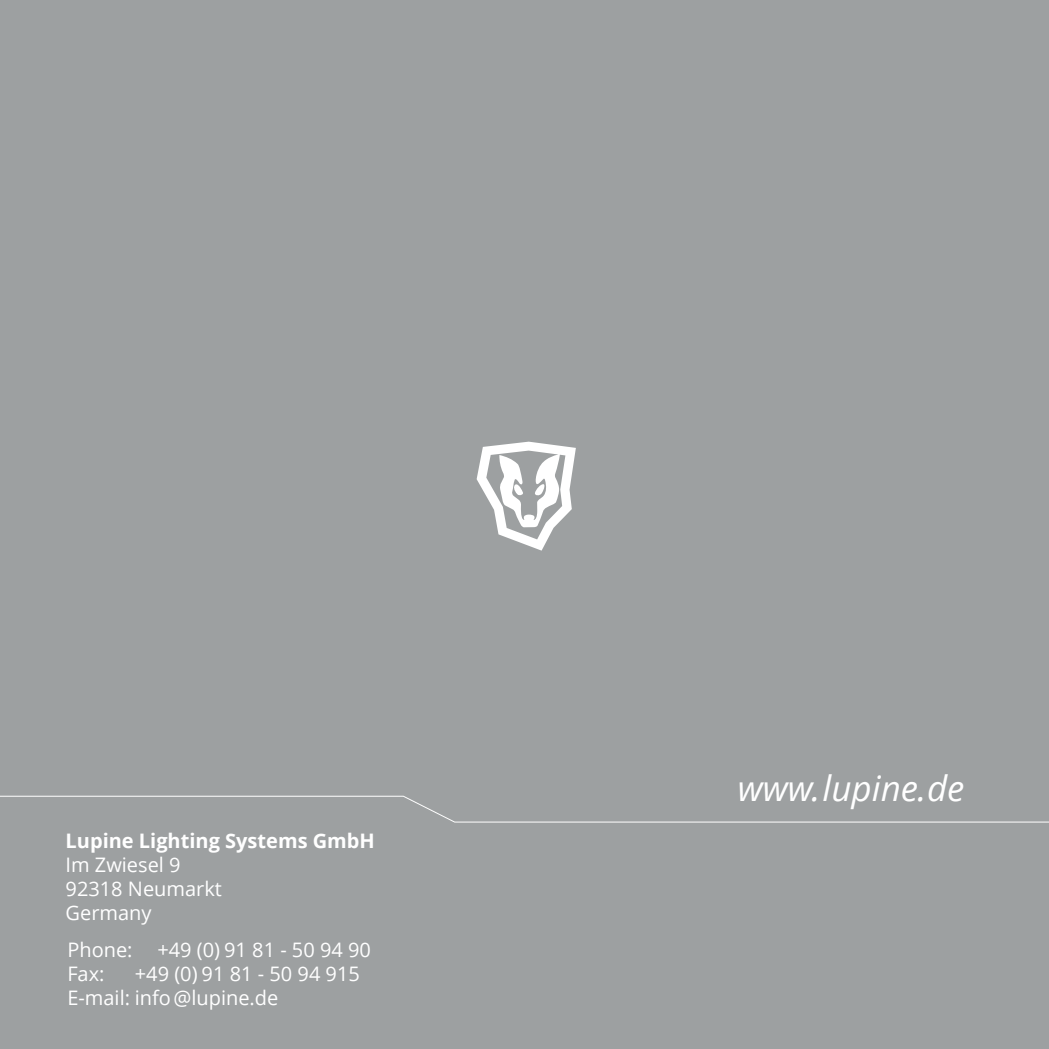
<style>
.page{position:relative;width:1049px;height:1049px;background:#9da0a1}
.page>*{position:absolute;margin:0;border:0;box-sizing:border-box;transform-origin:0 0}
.t1{font:italic 35px "Open Sans";color:#fff}
.t2{font:20px/24px "Open Sans";color:#fff}
.t3{font:700 20px "Open Sans";color:#fff}
</style>
<div class="page">
<svg style="left:477px;top:442px;width:99px;height:109px"></svg>
<svg style="left:0;top:795px;width:1049px;height:28px"></svg>
<p class="t3" style="left:66px;top:826px;width:311px">Lupine Lighting Systems GmbH</p>
<p class="t2" style="left:66px;top:852px;width:158px">Im Zwiesel 9<br>92318 Neumarkt<br>Germany</p>
<p class="t2" style="left:67px;top:937px;width:305px">Phone: +49 (0) 91 81 - 50 94 90<br>Fax:</p>
<p class="t2" style="left:67px;top:961px;width:294px;text-indent:68px">+49 (0) 91 81 - 50 94 915<br>E-mail: info@lupine.de</p>
<h1 class="t1" style="left:738px;top:765px;width:228px">www.lupine.de</h1>
</div>
